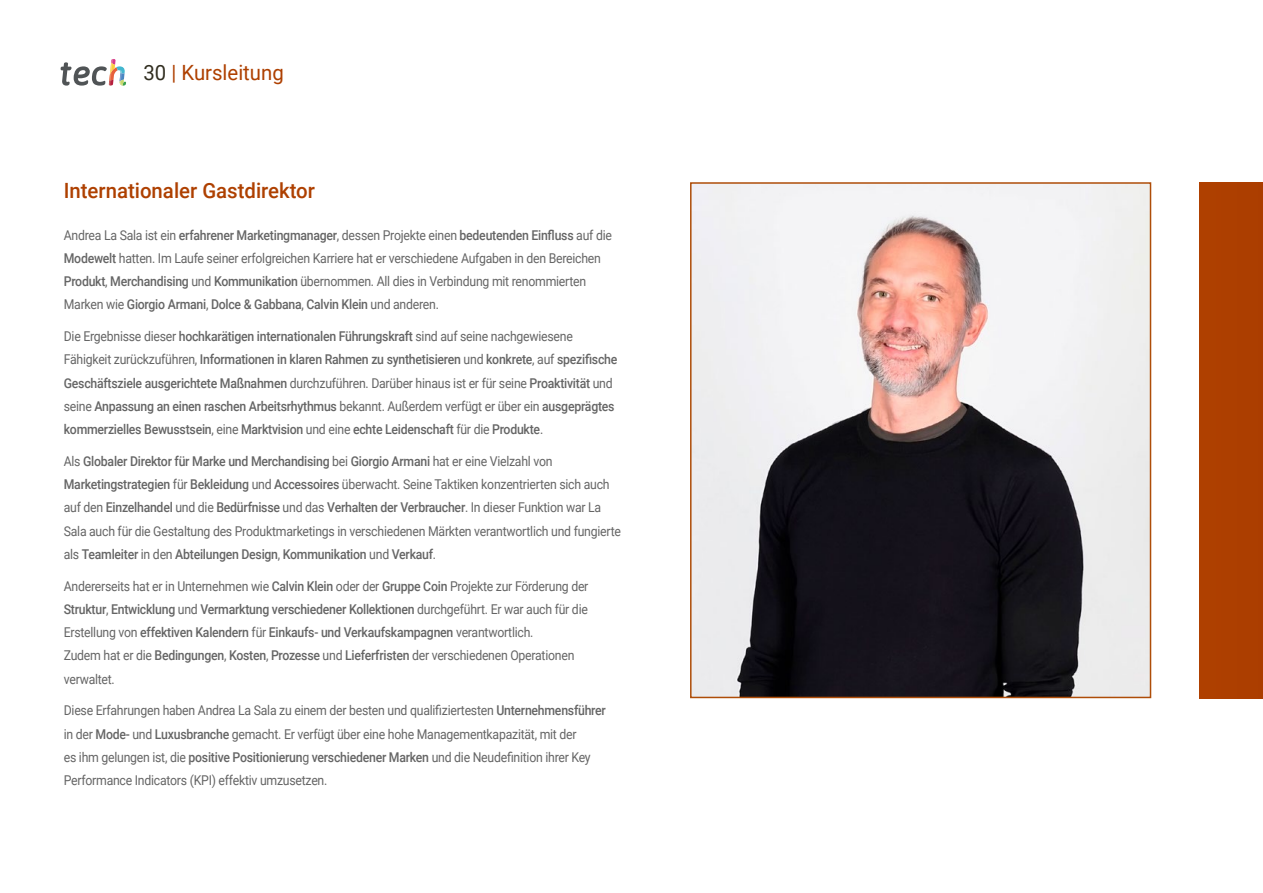
<style>
.page{position:relative;width:1263px;height:893px;background:#fff}
.page>*{position:absolute;margin:0;border:0;box-sizing:border-box;transform-origin:0 0}
.t1{font:500 21px "Roboto";color:#ae4000}
.t2{font:21px "Roboto";color:#ae4000}
.t3{font:13.5px/23.2px "Roboto";letter-spacing:-.02em;color:#656565;scale:.91 1}
.t4{font:500 13.5px/23.2px "Roboto";letter-spacing:-.02em;color:#656565;scale:.91 1}
.s1{color:#312e20}
.s2{font-weight:500}
.s3{font-weight:400}
</style>
<div class="page">
<svg style="left:61px;top:59px;width:65px;height:27px"></svg>
<img style="left:693px;top:185px;width:455px;height:510px">
<div style="left:690px;top:182px;width:461px;height:516px;border:2px solid #ae4d08"></div>
<div style="left:1199px;top:182px;width:64px;height:516px;background:#ad3f00"></div>
<h1 class="t2" style="left:144px;top:57px;width:142px"><span class="s1">30</span> | Kursleitung</h1>
<h1 class="t1" style="left:64px;top:176px;width:253px">Internationaler Gastdirektor</h1>
<p class="t3" style="left:64px;top:223px;width:604px">Andrea La Sala ist ein <span class="s2">erfahrener Marketingmanager</span>, dessen Projekte einen <span class="s2">bedeutenden Einfluss</span> auf die <span class="s2">Modewelt</span> hatten. Im Laufe seiner erfolgreichen Karriere hat er verschiedene Aufgaben in den Bereichen <span class="s2">Produkt</span>, <span class="s2">Merchandising</span> und <span class="s2">Kommunikation</span> übernommen. All dies in Verbindung mit renommierten Marken wie <span class="s2">Giorgio Armani</span>, <span class="s2">Dolce &amp; Gabbana</span>, <span class="s2">Calvin Klein</span> und anderen.</p>
<p class="t4" style="left:64px;top:324px;width:610px"><span class="s3">Die Ergebnisse dieser</span> hochkarätigen internationalen Führungskraft <span class="s3">sind auf seine nachgewiesene Fähigkeit zurückzuführen,</span> Informationen in klaren Rahmen zu synthetisieren <span class="s3">und</span> konkrete<span class="s3">, auf</span> spezifische Geschäftsziele ausgerichtete Maßnahmen <span class="s3">durchzuführen. Darüber hinaus ist er für seine</span> Proaktivität <span class="s3">und seine</span> Anpassung an einen raschen Arbeitsrhythmus <span class="s3">bekannt. Außerdem verfügt er über ein</span> ausgeprägtes kommerzielles Bewusstsein<span class="s3">, eine</span> Marktvision <span class="s3">und eine</span> echte Leidenschaft <span class="s3">für die</span> Produkte<span class="s3">.</span></p>
<p class="t3" style="left:64px;top:449px;width:614px">Als <span class="s2">Globaler Direktor für Marke und Merchandising</span> bei <span class="s2">Giorgio Armani</span> hat er eine Vielzahl von <span class="s2">Marketingstrategien</span> für <span class="s2">Bekleidung</span> und <span class="s2">Accessoires</span> überwacht. Seine Taktiken konzentrierten sich auch auf den <span class="s2">Einzelhandel</span> und die <span class="s2">Bedürfnisse</span> und das <span class="s2">Verhalten der Verbraucher</span>. In dieser Funktion war La Sala auch für die Gestaltung des Produktmarketings in verschiedenen Märkten verantwortlich und fungierte als <span class="s2">Teamleiter</span> in den <span class="s2">Abteilungen Design</span>, <span class="s2">Kommunikation</span> und <span class="s2">Verkauf</span>.</p>
<p class="t3" style="left:64px;top:574px;width:578px">Andererseits hat er in Unternehmen wie <span class="s2">Calvin Klein</span> oder der <span class="s2">Gruppe Coin</span> Projekte zur Förderung der <span class="s2">Struktur</span>, <span class="s2">Entwicklung</span> und <span class="s2">Vermarktung verschiedener Kollektionen</span> durchgeführt. Er war auch für die Erstellung von <span class="s2">effektiven Kalendern</span> für <span class="s2">Einkaufs- und Verkaufskampagnen</span> verantwortlich.<br>Zudem hat er die <span class="s2">Bedingungen</span>, <span class="s2">Kosten</span>, <span class="s2">Prozesse</span> und <span class="s2">Lieferfristen</span> der verschiedenen Operationen verwaltet.</p>
<p class="t3" style="left:64px;top:698px;width:597px">Diese Erfahrungen haben Andrea La Sala zu einem der besten und qualifiziertesten <span class="s2">Unternehmensführer </span>in der <span class="s2">Mode-</span> und <span class="s2">Luxusbranche</span> gemacht. Er verfügt über eine hohe Managementkapazität, mit der<br>es ihm gelungen ist, die <span class="s2">positive Positionierun</span>g <span class="s2">verschiedener Marken</span> und die Neudefinition ihrer Key Performance Indicators (KPI) effektiv umzusetzen.</p>
</div>
